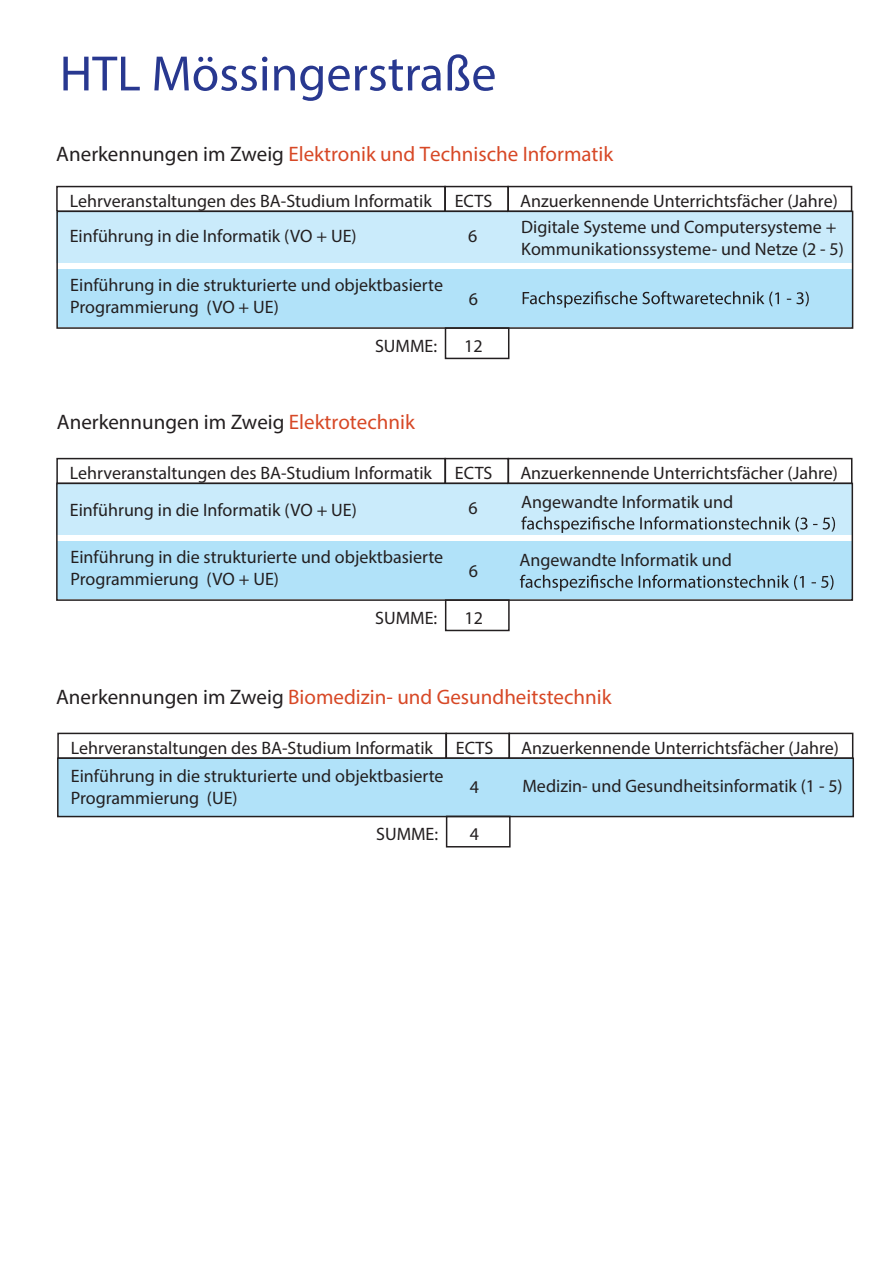
<style>
.page{position:relative;width:893px;height:1263px;background:#fff}
.page>*{position:absolute;margin:0;border:0;box-sizing:border-box;transform-origin:0 0}
.t1{font:50.1px "Verdana";color:#283890}
.t2{font:21px "Verdana";color:#d74826}
.t3{font:21px "Verdana";color:#231f20}
.t4{font:18px/21.6px "Myriad Pro";color:#231f20}
.s1{color:#231f20}
.s2{color:#d74826}
</style>
<div class="page">
<div style="left:57px;top:733px;width:390px;height:26px;border:2px solid #231f20"></div>
<div style="left:445px;top:733px;width:65px;height:26px;border:2px solid #231f20"></div>
<div style="left:508px;top:733px;width:345px;height:26px;border:2px solid #231f20"></div>
<div style="left:58px;top:758px;width:389px;height:57px;background:#b1e2f9"></div>
<div style="left:447px;top:758px;width:63px;height:57px;background:#b1e2f9"></div>
<div style="left:510px;top:758px;width:343px;height:57px;background:#b1e2f9"></div>
<div style="left:57px;top:757px;width:797px;height:60px;border:2px solid #231f20"></div>
<div style="left:446px;top:816px;width:65px;height:31px;border:2px solid #231f20"></div>
<div style="left:56px;top:458px;width:390px;height:26px;border:2px solid #231f20"></div>
<div style="left:444px;top:458px;width:65px;height:26px;border:2px solid #231f20"></div>
<div style="left:57px;top:483px;width:388px;height:52px;background:#caebfb"></div>
<div style="left:445px;top:483px;width:63px;height:52px;background:#caebfb"></div>
<div style="left:508px;top:458px;width:344px;height:26px;border:2px solid #231f20"></div>
<div style="left:508px;top:483px;width:344px;height:52px;background:#caebfb"></div>
<div style="left:57px;top:542px;width:389px;height:57px;background:#b1e2f9"></div>
<div style="left:446px;top:542px;width:63px;height:57px;background:#b1e2f9"></div>
<div style="left:509px;top:542px;width:343px;height:57px;background:#b1e2f9"></div>
<div style="left:56px;top:483px;width:797px;height:118px;border:2px solid #231f20"></div>
<div style="left:445px;top:599px;width:65px;height:32px;border:2px solid #231f20"></div>
<svg style="left:521px;top:516px;width:314px;height:17px"></svg>
<svg style="left:520px;top:575px;width:313px;height:16px"></svg>
<div style="left:56px;top:186px;width:390px;height:26px;border:2px solid #231f20"></div>
<div style="left:444px;top:186px;width:65px;height:26px;border:2px solid #231f20"></div>
<div style="left:57px;top:211px;width:388px;height:52px;background:#caebfb"></div>
<div style="left:445px;top:211px;width:63px;height:52px;background:#caebfb"></div>
<div style="left:507px;top:186px;width:345px;height:26px;border:2px solid #231f20"></div>
<div style="left:508px;top:211px;width:344px;height:52px;background:#caebfb"></div>
<div style="left:57px;top:270px;width:388px;height:57px;background:#b1e2f9"></div>
<div style="left:445px;top:270px;width:64px;height:57px;background:#b1e2f9"></div>
<div style="left:509px;top:270px;width:343px;height:57px;background:#b1e2f9"></div>
<div style="left:445px;top:327px;width:64px;height:32px;border:2px solid #231f20"></div>
<svg style="left:523px;top:291px;width:286px;height:17px"></svg>
<div style="left:56px;top:211px;width:797px;height:118px;border:2px solid #231f20"></div>
<h1 class="t1" style="left:60px;top:43px;width:438px">HTL Mössingerstraße</h1>
<p class="t2" style="left:56px;top:141px;width:558px"><span class="s1">Anerkennungen im Zweig</span> Elektronik und Technische Informatik</p>
<p class="t4" style="left:70px;top:190px;width:364px">Lehrveranstaltungen des BA-Studium Informatik</p>
<p class="t4" style="left:455px;top:190px;width:39px">ECTS</p>
<p class="t4" style="left:520px;top:190px;width:319px">Anzuerkennende Unterrichtsfächer (Jahre)</p>
<p class="t4" style="left:70px;top:225px;width:288px">Einführung in die Informatik (VO + UE)</p>
<p class="t4" style="left:468px;top:225px;width:11px">6</p>
<p class="t4" style="left:521px;top:216px;width:324px">Digitale Systeme und Computersysteme +<br>Kommunikationssysteme- und Netze (2 - 5)</p>
<p class="t4" style="left:70px;top:274px;width:374px">Einführung in die strukturierte und objektbasierte<br>Programmierung (VO + UE)</p>
<p class="t4" style="left:469px;top:287px;width:11px">6</p>
<p class="t4" style="left:375px;top:334px;width:64px">SUMME:</p>
<p class="t4" style="left:464px;top:334px;width:20px">12</p>
<p class="t3" style="left:57px;top:409px;width:360px">Anerkennungen im Zweig <span class="s2">Elektrotechnik</span></p>
<p class="t4" style="left:70px;top:462px;width:364px">Lehrveranstaltungen des BA-Studium Informatik</p>
<p class="t4" style="left:455px;top:462px;width:39px">ECTS</p>
<p class="t4" style="left:520px;top:462px;width:319px">Anzuerkennende Unterrichtsfächer (Jahre)</p>
<p class="t4" style="left:70px;top:499px;width:288px">Einführung in die Informatik (VO + UE)</p>
<p class="t4" style="left:468px;top:497px;width:11px">6</p>
<p class="t4" style="left:70px;top:546px;width:374px">Einführung in die strukturierte und objektbasierte<br>Programmierung (VO + UE)</p>
<p class="t4" style="left:469px;top:559px;width:11px">6</p>
<p class="t4" style="left:375px;top:606px;width:64px">SUMME:</p>
<p class="t4" style="left:464px;top:606px;width:20px">12</p>
<p class="t4" style="left:521px;top:491px;width:214px">Angewandte Informatik und</p>
<p class="t4" style="left:520px;top:549px;width:214px">Angewandte Informatik und</p>
<p class="t2" style="left:56px;top:684px;width:557px"><span class="s1">Anerkennungen im Zweig</span> Biomedizin- und Gesundheitstechnik</p>
<p class="t4" style="left:71px;top:737px;width:364px">Lehrveranstaltungen des BA-Studium Informatik</p>
<p class="t4" style="left:456px;top:737px;width:39px">ECTS</p>
<p class="t4" style="left:521px;top:736px;width:319px">Anzuerkennende Unterrichtsfächer (Jahre)</p>
<p class="t4" style="left:71px;top:765px;width:374px">Einführung in die strukturierte und objektbasierte<br>Programmierung (UE)</p>
<p class="t4" style="left:470px;top:776px;width:11px">4</p>
<p class="t4" style="left:376px;top:823px;width:64px">SUMME:</p>
<p class="t4" style="left:470px;top:823px;width:11px">4</p>
<p class="t4" style="left:522px;top:775px;width:322px">Medizin- und Gesundheitsinformatik (1 - 5)</p>
</div>
